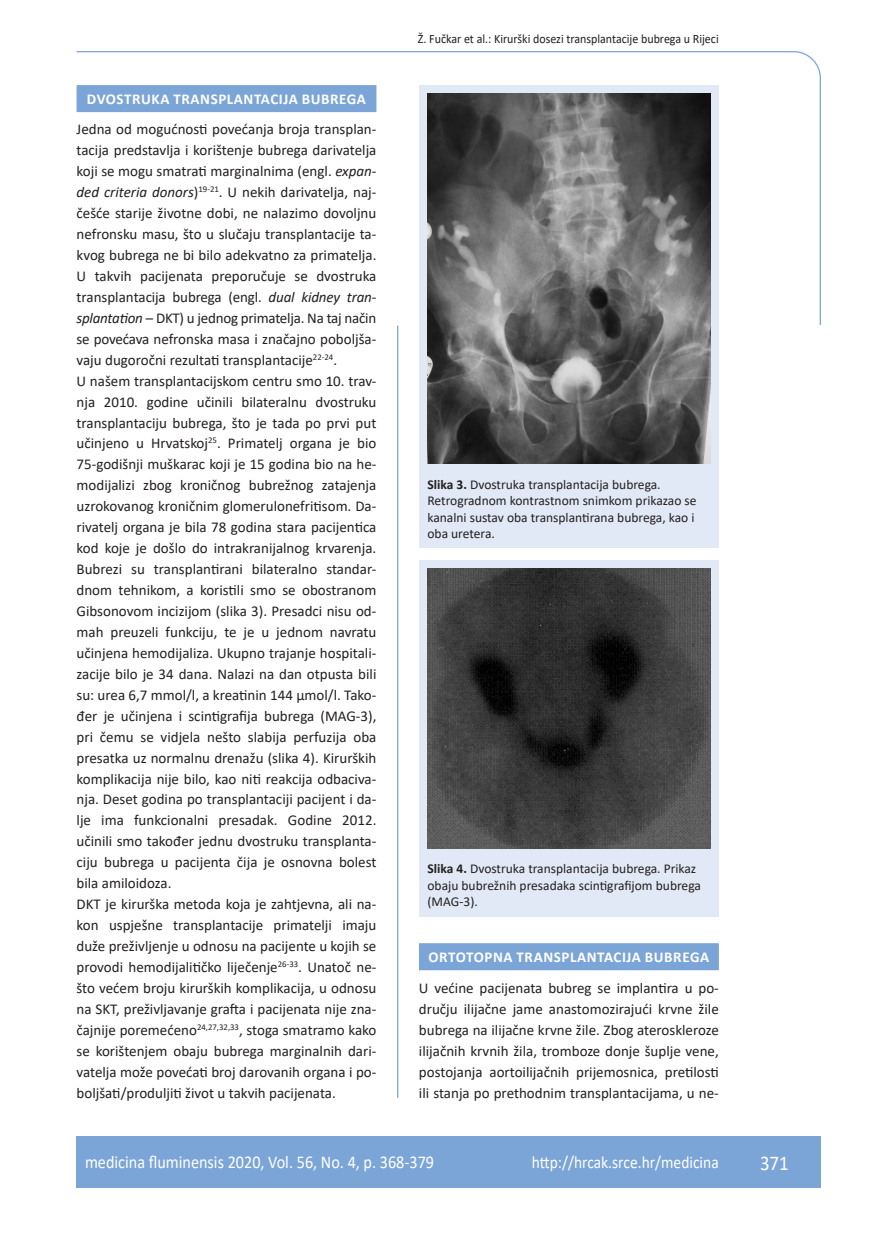
<style>
.page{position:relative;width:872px;height:1234px;background:#fff}
.page>*{position:absolute;margin:0;border:0;box-sizing:border-box;transform-origin:0 0}
.t1{font:21px "Calibri";color:#fff;scale:.9 1}
.t2{font:18px "Calibri";color:#fff;scale:.9 1}
.t3{font:17.25px "Calibri";color:#fff;scale:.9 1}
.osnovni_tekst{font:15px/21px "Calibri";color:#231f20;text-align:justify}
.naslov_ruler{font:700 15px "Calibri";letter-spacing:.04em;color:#fff}
.potpis_slika{font:13.5px/16.5px "Calibri";color:#231f20}
.glava{font:12.75px "Calibri";color:#231f20;scale:.94 1}
.s1{font-style:italic}
.s2{font-weight:700}
</style>
<div class="page">
<svg style="left:76px;top:51px;width:745px;height:275px"></svg>
<hr style="left:397px;top:325px;width:1px;height:772px;background:#7ca5d7">
<div style="left:77px;top:1135px;width:744px;height:51px;background:#7ca5d7"></div>
<div style="left:419px;top:85px;width:300px;height:462px;background:#e1e9f6"></div>
<img style="left:427px;top:94px;width:283px;height:370px">
<div style="left:419px;top:560px;width:300px;height:356px;background:#e1e9f6"></div>
<img style="left:427px;top:568px;width:283px;height:280px">
<div style="left:77px;top:85px;width:299px;height:27px;background:#7ca5d7"></div>
<div style="left:419px;top:943px;width:300px;height:27px;background:#7ca5d7"></div>
<p class="naslov_ruler" style="left:87px;top:88px;width:281px">DVOSTRUKA TRANSPLANTACIJA BUBREGA</p>
<p class="osnovni_tekst" style="left:77px;top:118px;width:301px">Jedna od mogućnosti povećanja broja transplan&shy;tacija predstavlja i korištenje bubrega darivatelja koji se mogu smatrati marginalnima (engl. <span class="s1">expan&shy;ded criteria donors</span>)<sup>19-21</sup>. U nekih darivatelja, naj&shy;češće starije životne dobi, ne nalazimo dovoljnu nefronsku masu, što u slučaju transplantacije ta&shy;kvog bubrega ne bi bilo adekvatno za primatelja.<br>U takvih pacijenata preporučuje se dvostruka transplantacija bubrega (engl. <span class="s1">dual kidney tran&shy;splantation</span> – DKT) u jednog primatelja. Na taj način se povećava nefronska masa i značajno poboljša&shy;vaju dugoročni rezultati transplantacije<sup>22-24</sup>.</p>
<p class="osnovni_tekst" style="left:77px;top:369px;width:301px">U našem transplantacijskom centru smo 10. trav&shy;nja 2010. godine učinili bilateralnu dvostruku transplantaciju bubrega, što je tada po prvi put učinjeno u Hrvatskoj<sup>25</sup>. Primatelj organa je bio 75-godišnji muškarac koji je 15 godina bio na he&shy;modijalizi zbog kroničnog bubrežnog zatajenja uzrokovanog kroničnim glomerulonefritisom. Da&shy;rivatelj organa je bila 78 godina stara pacijentica kod koje je došlo do intrakranijalnog krvarenja.<br>Bubrezi su transplantirani bilateralno standar&shy;dnom tehnikom, a koristili smo se obostranom Gibsonovom incizijom (slika 3). Presadci nisu od&shy;mah preuzeli funkciju, te je u jednom navratu učinjena hemodijaliza. Ukupno trajanje hospitali&shy;zacije bilo je 34 dana. Nalazi na dan otpusta bili su: urea 6,7 mmol/l, a kreatinin 144 μmol/l. Tako&shy;đer je učinjena i scintigrafija bubrega (MAG-3), pri čemu se vidjela nešto slabija perfuzija oba presatka uz normalnu drenažu (slika 4). Kirurških komplikacija nije bilo, kao niti reakcija odbaciva&shy;nja. Deset godina po transplantaciji pacijent i da&shy;lje ima funkcionalni presadak. Godine 2012. učinili smo također jednu dvostruku transplanta&shy;ciju bubrega u pacijenta čija je osnovna bolest bila amiloidoza.</p>
<p class="osnovni_tekst" style="left:77px;top:893px;width:301px">DKT je kirurška metoda koja je zahtjevna, ali na&shy;kon uspješne transplantacije primatelji imaju duže preživljenje u odnosu na pacijente u kojih se provodi hemodijalitičko liječenje<sup>26-33</sup>. Unatoč ne&shy;što većem broju kirurških komplikacija, u odnosu na SKT, preživljavanje grafta i pacijenata nije zna&shy;čajnije poremećeno<sup>24,27,32,33</sup>, stoga smatramo kako se korištenjem obaju bubrega marginalnih dari&shy;vatelja može povećati broj darovanih organa i po&shy;boljšati/produljiti život u takvih pacijenata.</p>
<p class="glava" style="left:418px;top:29px;width:321px">Ž. Fučkar et al.: Kirurški dosezi transplantacije bubrega u Rijeci</p>
<p class="potpis_slika" style="left:427px;top:476px;width:271px"><span class="s2">Slika 3.</span> Dvostruka transplantacija bubrega.<br>Retrogradnom kontrastnom snimkom prikazao se kanalni sustav oba transplantirana bubrega, kao i oba uretera.</p>
<p class="potpis_slika" style="left:427px;top:859px;width:275px"><span class="s2">Slika 4.</span> Dvostruka transplantacija bubrega. Prikaz obaju bubrežnih presadaka scintigrafijom bubrega (MAG-3).</p>
<p class="naslov_ruler" style="left:428px;top:946px;width:282px">ORTOTOPNA TRANSPLANTACIJA BUBREGA</p>
<p class="osnovni_tekst" style="left:419px;top:976px;width:301px">U većine pacijenata bubreg se implantira u po&shy;dručju ilijačne jame anastomozirajući krvne žile bubrega na ilijačne krvne žile. Zbog ateroskleroze ilijačnih krvnih žila, tromboze donje šuplje vene, postojanja aortoilijačnih prijemosnica, pretilosti ili stanja po prethodnim transplantacijama, u ne-</p>
<p class="t2" style="left:85px;top:1149px;width:389px">medicina fluminensis 2020, Vol. 56, No. 4, p. 368-379</p>
<p class="t3" style="left:532px;top:1150px;width:209px">http://hrcak.srce.hr/medicina</p>
<p class="t1" style="left:760px;top:1147px;width:33px">371</p>
</div>
